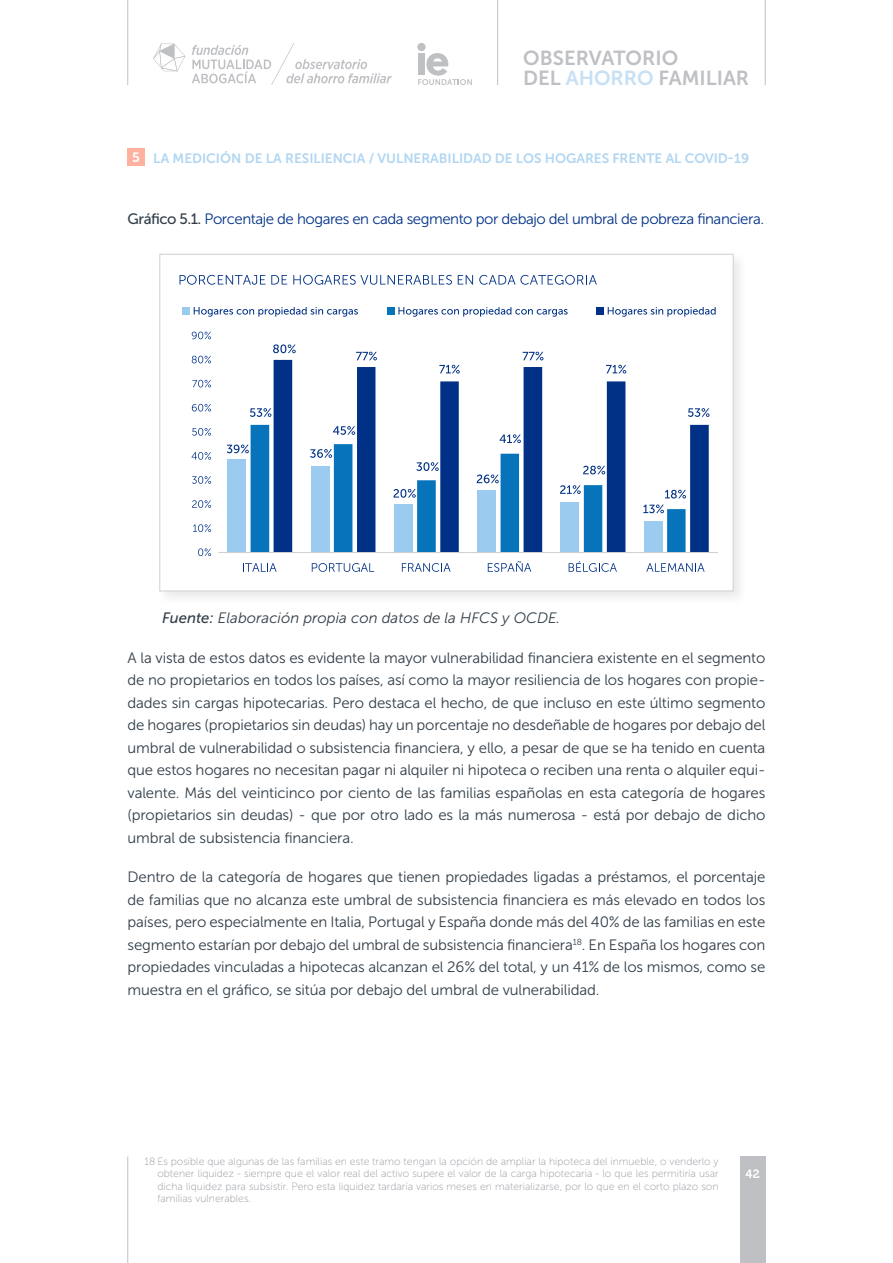
<style>
.page{position:relative;width:893px;height:1263px;background:#fff}
.page>*{position:absolute;margin:0;border:0;box-sizing:border-box;transform-origin:0 0}
.t1{font:20.25px/19.5px "Museo Sans 700";color:#bec0c4}
.t2{font:15px/22.5px "Museo Sans 300";letter-spacing:-.01em;color:#313e48;text-align:justify}
.t3{font:15px "Museo Sans 300";letter-spacing:-.03em;color:#003186}
.t4{font:italic 15px "Museo Sans 300";color:#313e48}
.t5{font:13.5px "Museo Sans 700";color:#b1d6f2}
.t6{font:13.5px "Museo Sans 700";color:#fff}
.t7{font:12px "Museo 700";color:#fff}
.t8{font:10.5px/12.6px "Museo Sans 100";color:#93989f;text-align:justify}
.s1{color:#c6e0f6}
.s2{font-family:"Museo Sans 500";color:#313e48}
.s3{font-family:"Museo Sans 500"}
</style>
<div class="page">
<div style="left:740px;top:1157px;width:25px;height:106px;background:#bec0c4"></div>
<hr style="left:127px;top:1157px;width:1px;height:106px;background:#bec0c4">
<div style="left:417px;top:43px;width:9px;height:8px;background:#bec0c4;border-radius:50%"></div>
<svg style="left:418px;top:53px;width:54px;height:32px"></svg>
<svg style="left:192px;top:43px;width:200px;height:42px"></svg>
<svg style="left:153px;top:44px;width:32px;height:27px"></svg>
<hr style="left:127px;top:0;width:1px;height:85px;background:#bec0c4">
<hr style="left:765px;top:0;width:1px;height:85px;background:#bec0c4">
<hr style="left:497px;top:0;width:1px;height:85px;background:#bec0c4">
<div style="left:128px;top:149px;width:17px;height:17px;background:#ffb19f"></div>
<div style="left:157px;top:251px;width:591px;height:355px;background:#f7f7f7"></div>
<svg style="left:159px;top:254px;width:575px;height:337px"></svg>
<div style="left:228px;top:459px;width:18px;height:93px;background:#9bccef"></div>
<svg style="left:251px;top:425px;width:23px;height:127px;background:#358cc6"></svg>
<svg style="left:274px;top:360px;width:435px;height:192px"></svg>
<hr style="left:218px;top:552px;width:500px;height:1px;background:#cfd2d0">
<svg style="left:227px;top:444px;width:22px;height:9px"></svg>
<svg style="left:310px;top:449px;width:22px;height:9px"></svg>
<svg style="left:393px;top:489px;width:23px;height:9px"></svg>
<svg style="left:477px;top:474px;width:22px;height:9px"></svg>
<svg style="left:560px;top:485px;width:21px;height:9px"></svg>
<svg style="left:643px;top:504px;width:21px;height:9px"></svg>
<svg style="left:250px;top:408px;width:21px;height:9px"></svg>
<svg style="left:333px;top:426px;width:22px;height:9px"></svg>
<svg style="left:416px;top:462px;width:23px;height:9px"></svg>
<svg style="left:500px;top:434px;width:21px;height:9px"></svg>
<svg style="left:583px;top:466px;width:22px;height:8px"></svg>
<svg style="left:665px;top:490px;width:21px;height:8px"></svg>
<svg style="left:273px;top:344px;width:23px;height:9px"></svg>
<svg style="left:356px;top:352px;width:21px;height:8px"></svg>
<svg style="left:439px;top:365px;width:21px;height:9px"></svg>
<svg style="left:523px;top:352px;width:20px;height:8px"></svg>
<svg style="left:606px;top:365px;width:20px;height:9px"></svg>
<svg style="left:688px;top:408px;width:21px;height:9px"></svg>
<svg style="left:198px;top:548px;width:13px;height:8px"></svg>
<svg style="left:193px;top:524px;width:18px;height:8px"></svg>
<svg style="left:192px;top:500px;width:19px;height:8px"></svg>
<svg style="left:192px;top:476px;width:19px;height:8px"></svg>
<svg style="left:191px;top:452px;width:20px;height:8px"></svg>
<svg style="left:192px;top:428px;width:19px;height:8px"></svg>
<svg style="left:192px;top:404px;width:19px;height:7px"></svg>
<svg style="left:192px;top:380px;width:19px;height:7px"></svg>
<svg style="left:192px;top:356px;width:19px;height:7px"></svg>
<svg style="left:192px;top:332px;width:19px;height:7px"></svg>
<svg style="left:180px;top:275px;width:107px;height:10px"></svg>
<svg style="left:293px;top:275px;width:159px;height:10px"></svg>
<svg style="left:458px;top:275px;width:15px;height:10px"></svg>
<svg style="left:479px;top:275px;width:118px;height:10px"></svg>
<div style="left:182px;top:307px;width:7px;height:7px;background:#9bccef"></div>
<svg style="left:194px;top:307px;width:164px;height:10px"></svg>
<div style="left:387px;top:307px;width:7px;height:7px;background:#0773bb"></div>
<svg style="left:398px;top:307px;width:170px;height:10px"></svg>
<div style="left:596px;top:307px;width:7px;height:7px;background:#003186"></div>
<svg style="left:608px;top:307px;width:108px;height:10px"></svg>
<svg style="left:243px;top:563px;width:34px;height:9px"></svg>
<svg style="left:312px;top:563px;width:62px;height:9px"></svg>
<svg style="left:402px;top:563px;width:49px;height:9px"></svg>
<svg style="left:488px;top:561px;width:43px;height:11px"></svg>
<svg style="left:569px;top:561px;width:48px;height:11px"></svg>
<svg style="left:646px;top:563px;width:59px;height:9px"></svg>
<h1 class="t1" style="left:523px;top:48px;width:227px">OBSERVATORIO<br>DEL <span class="s1">AHORRO</span> FAMILIAR</h1>
<p class="t6" style="left:132px;top:150px;width:9px">5</p>
<p class="t5" style="left:153px;top:151px;width:598px">LA MEDICIÓN DE LA RESILIENCIA / VULNERABILIDAD DE LOS HOGARES FRENTE AL COVID-19</p>
<p class="t3" style="left:128px;top:211px;width:638px"><span class="s2">Gráfico 5.1.</span> Porcentaje de hogares en cada segmento por debajo del umbral de pobreza financiera.</p>
<p class="t4" style="left:162px;top:610px;width:400px"><span class="s3">Fuente:</span> Elaboración propia con datos de la HFCS y OCDE.</p>
<p class="t2" style="left:128px;top:647px;width:639px">A la vista de estos datos es evidente la mayor vulnerabilidad financiera existente en el segmento de no propietarios en todos los países, así como la mayor resiliencia de los hogares con propie&shy;dades sin cargas hipotecarias. Pero destaca el hecho, de que incluso en este último segmento de hogares (propietarios sin deudas) hay un porcentaje no desdeñable de hogares por debajo del umbral de vulnerabilidad o subsistencia financiera, y ello, a pesar de que se ha tenido en cuenta que estos hogares no necesitan pagar ni alquiler ni hipoteca o reciben una renta o alquiler equi&shy;valente. Más del veinticinco por ciento de las familias españolas en esta categoría de hogares (propietarios sin deudas) - que por otro lado es la más numerosa - está por debajo de dicho umbral de subsistencia financiera.</p>
<p class="t2" style="left:128px;top:866px;width:639px">Dentro de la categoría de hogares que tienen propiedades ligadas a préstamos, el porcentaje de familias que no alcanza este umbral de subsistencia financiera es más elevado en todos los países, pero especialmente en Italia, Portugal y España donde más del 40% de las familias en este segmento estarían por debajo del umbral de subsistencia financiera<sup>18</sup>. En España los hogares con propiedades vinculadas a hipotecas alcanzan el 26% del total, y un 41% de los mismos, como se muestra en el gráfico, se sitúa por debajo del umbral de vulnerabilidad.</p>
<p class="t8" style="left:157px;top:1155px;width:563px;text-indent:-13px">18 Es posible que algunas de las familias en este tramo tengan la opción de ampliar la hipoteca del inmueble, o venderlo y obtener liquidez - siempre que el valor real del activo supere el valor de la carga hipotecaria - lo que les permitiría usar dicha liquidez para subsistir. Pero esta liquidez tardaría varios meses en materializarse, por lo que en el corto plazo son familias vulnerables.</p>
<p class="t7" style="left:745px;top:1167px;width:16px">42</p>
</div>
